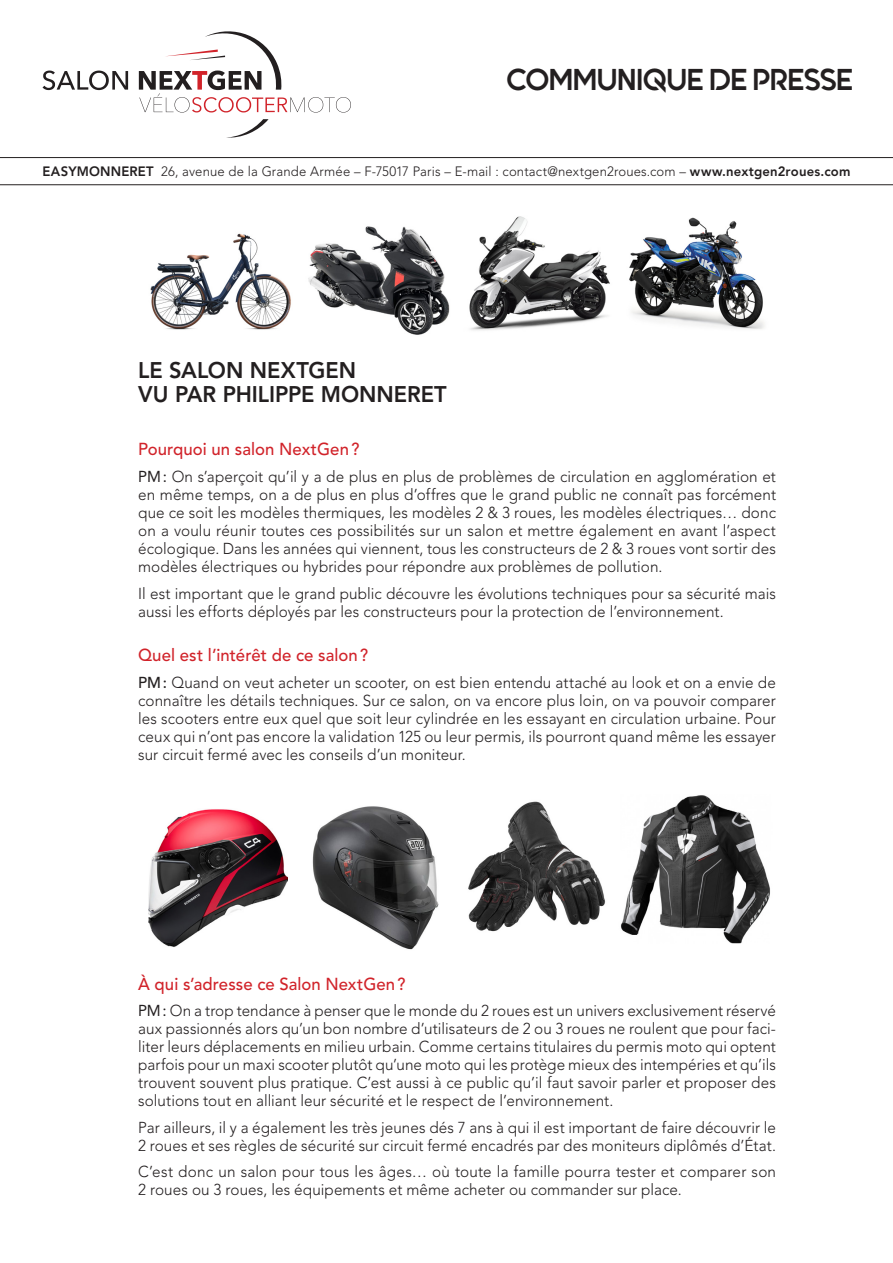
<style>
.page{position:relative;width:893px;height:1263px;background:#fff}
.page>*{position:absolute;margin:0;border:0;box-sizing:border-box;transform-origin:0 0}
.t1{font:700 30px "Quantify";letter-spacing:.015em;color:#231f20}
.t2{font:800 22.5px "Avenir LT Std";letter-spacing:-.005em;color:#231f20}
.t3{font:500 17.25px "Avenir LT Std";letter-spacing:.005em;color:#d1232a}
.t4{font:300 15.75px/18px "Avenir LT Std";letter-spacing:.005em;color:#231f20;text-align:justify}
.t5{font:300 13.5px "Avenir LT Std";letter-spacing:.01em;color:#231f20}
.s1{font-weight:800}
.s2{font-weight:400}
.s3{font-weight:500}
</style>
<div class="page">
<img style="left:150px;top:233px;width:141px;height:97px">
<img style="left:308px;top:226px;width:142px;height:109px">
<img style="left:469px;top:216px;width:141px;height:115px">
<img style="left:629px;top:217px;width:136px;height:112px">
<svg style="left:43px;top:31px;width:308px;height:82px"></svg>
<svg style="left:226px;top:119px;width:43px;height:19px"></svg>
<hr style="left:0;top:157px;width:893px;height:1px;background:#231f20">
<hr style="left:0;top:184px;width:893px;height:1px;background:#231f20">
<img style="left:148px;top:809px;width:139px;height:138px">
<img style="left:312px;top:806px;width:127px;height:144px">
<img style="left:468px;top:801px;width:138px;height:131px">
<img style="left:621px;top:795px;width:149px;height:148px">
<p class="t1" style="left:507px;top:64px;width:348px">COMMUNIQUE DE PRESSE</p>
<p class="t5" style="left:43px;top:163px;width:809px"><span class="s1">EASYMONNERET</span> 26, avenue de la Grande Armée – F-75017 Paris – E-mail : contact@nextgen2roues.com – <span class="s1">www.nextgen2roues.com</span></p>
<p class="t2" style="left:138px;top:357px;width:219px">LE SALON NEXTGEN</p>
<p class="t2" style="left:138px;top:381px;width:310px">VU PAR PHILIPPE MONNERET</p>
<p class="t3" style="left:138px;top:439px;width:223px">Pourquoi un salon NextGen?</p>
<p class="t4" style="left:138px;top:468px;width:639px"><span class="s2">PM:</span> On s’aperçoit qu’il y a de plus en plus de problèmes de circulation en agglomération et en même temps, on a de plus en plus d’offres que le grand public ne connaît pas forcément que ce soit les modèles thermiques, les modèles 2 &amp; 3 roues, les modèles électriques… donc on a voulu réunir toutes ces possibilités sur un salon et mettre également en avant l’aspect écologique. Dans les années qui viennent, tous les constructeurs de 2 &amp; 3 roues vont sortir des modèles électriques ou hybrides pour répondre aux problèmes de pollution.</p>
<p class="t4" style="left:138px;top:584px;width:639px">Il est important que le grand public découvre les évolutions techniques pour sa sécurité mais aussi les efforts déployés par les constructeurs pour la protection de l’environnement.</p>
<p class="t3" style="left:138px;top:645px;width:232px">Quel est l’intérêt de ce salon?</p>
<p class="t4" style="left:138px;top:673px;width:639px"><span class="s3">PM:</span> Quand on veut acheter un scooter, on est bien entendu attaché au look et on a envie de connaître les détails techniques. Sur ce salon, on va encore plus loin, on va pouvoir comparer les scooters entre eux quel que soit leur cylindrée en les essayant en circulation urbaine. Pour ceux qui n’ont pas encore la validation 125 ou leur permis, ils pourront quand même les essayer sur circuit fermé avec les conseils d’un moniteur.</p>
<p class="t3" style="left:138px;top:974px;width:269px">À qui s’adresse ce Salon NextGen?</p>
<p class="t4" style="left:138px;top:1002px;width:639px"><span class="s2">PM:</span> On a trop tendance à penser que le monde du 2 roues est un univers exclusivement réservé aux passionnés alors qu’un bon nombre d’utilisateurs de 2 ou 3 roues ne roulent que pour faci&shy;liter leurs déplacements en milieu urbain. Comme certains titulaires du permis moto qui optent parfois pour un maxi scooter plutôt qu’une moto qui les protège mieux des intempéries et qu’ils trouvent souvent plus pratique. C’est aussi à ce public qu’il faut savoir parler et proposer des solutions tout en alliant leur sécurité et le respect de l’environnement.</p>
<p class="t4" style="left:138px;top:1118px;width:639px">Par ailleurs, il y a également les très jeunes dés 7 ans à qui il est important de faire découvrir le<br>2 roues et ses règles de sécurité sur circuit fermé encadrés par des moniteurs diplômés d’État.</p>
<p class="t4" style="left:138px;top:1163px;width:639px">C’est donc un salon pour tous les âges… où toute la famille pourra tester et comparer son<br>2 roues ou 3 roues, les équipements et même acheter ou commander sur place.</p>
</div>
